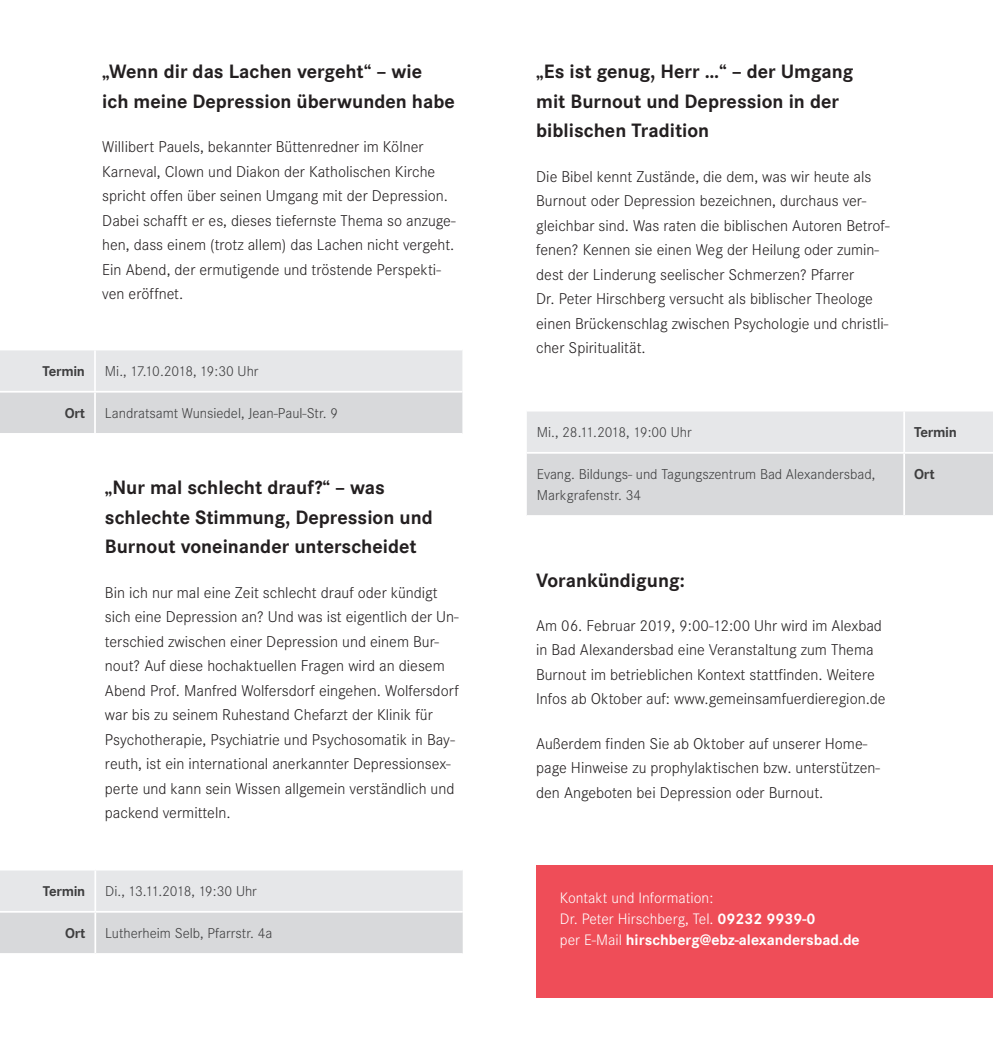
<style>
.page{position:relative;width:993px;height:1052px;background:#fff}
.page>*{position:absolute;margin:0;border:0;box-sizing:border-box;transform-origin:0 0}
.t1{font:700 20.12px/29.8px "Corporate S";color:#231f20}
.t2{font:300 16.28px/24.5px "Corporate S";color:#231f20}
.t3{font:300 15.75px/21px "Corporate S";color:#fff}
.t4{font:300 14.88px/21px "Corporate S";color:#3e3e3f}
.t5{font:300 14.88px "Corporate S";letter-spacing:-.02em;color:#3e3e3f}
.t6{font:700 14.88px "Corporate S";letter-spacing:-.02em;color:#3e3e3f}
.t7{font:700 14.7px "Corporate S";letter-spacing:-.02em;color:#3e3e3f}
.s1{font-weight:700}
</style>
<div class="page">
<svg style="left:0;top:350px;width:462px;height:83px;background:#dfe0e2"></svg>
<hr style="left:94px;top:350px;width:2px;height:41px;background:#fff">
<hr style="left:94px;top:392px;width:2px;height:41px;background:#fff">
<hr style="left:0;top:391px;width:95px;height:1px;background:#fff">
<hr style="left:95px;top:391px;width:367px;height:1px;background:#fff">
<svg style="left:0;top:870px;width:462px;height:83px;background:#dfe0e2"></svg>
<hr style="left:94px;top:870px;width:2px;height:41px;background:#fff">
<hr style="left:94px;top:912px;width:2px;height:41px;background:#fff">
<hr style="left:0;top:911px;width:95px;height:1px;background:#fff">
<hr style="left:95px;top:911px;width:367px;height:1px;background:#fff">
<svg style="left:527px;top:411px;width:465px;height:104px;background:#dddee0"></svg>
<hr style="left:903px;top:452px;width:89px;height:2px;background:#fff">
<hr style="left:526px;top:452px;width:377px;height:2px;background:#fff">
<hr style="left:903px;top:411px;width:1px;height:41px;background:#fff">
<hr style="left:903px;top:454px;width:1px;height:61px;background:#fff">
<div style="left:536px;top:864px;width:456px;height:133px;background:#ef4d58"></div>
<p class="t1" style="left:102px;top:57px;width:354px">„Wenn dir das Lachen vergeht“ – wie<br>ich meine Depression überwunden habe</p>
<p class="t2" style="left:102px;top:135px;width:355px">Willibert Pauels, bekannter Büttenredner im Kölner Karneval, Clown und Diakon der Katholischen Kirche spricht offen über seinen Umgang mit der Depression.<br>Dabei schafft er es, dieses tiefernste Thema so anzuge&shy;hen, dass einem (trotz allem) das Lachen nicht vergeht.<br>Ein Abend, der ermutigende und tröstende Perspekti&shy;ven eröffnet.</p>
<p class="t7" style="left:43px;top:362px;width:44px">Termin</p>
<p class="t5" style="left:105px;top:362px;width:155px">Mi., 17.10.2018, 19:30 Uhr</p>
<p class="t7" style="left:65px;top:404px;width:22px">Ort</p>
<p class="t4" style="left:105px;top:402px;width:235px">Landratsamt Wunsiedel, Jean-Paul-Str. 9</p>
<p class="t1" style="left:105px;top:473px;width:329px">„Nur mal schlecht drauf?“ – was schlechte Stimmung, Depression und<br>Burnout voneinander unterscheidet</p>
<p class="t2" style="left:105px;top:580px;width:355px">Bin ich nur mal eine Zeit schlecht drauf oder kündigt sich eine Depression an? Und was ist eigentlich der Un&shy;terschied zwischen einer Depression und einem Bur&shy;nout? Auf diese hochaktuellen Fragen wird an diesem Abend Prof. Manfred Wolfersdorf eingehen. Wolfersdorf war bis zu seinem Ruhestand Chefarzt der Klinik für Psychotherapie, Psychiatrie und Psychosomatik in Bay&shy;reuth, ist ein international anerkannter Depressionsex&shy;perte und kann sein Wissen allgemein verständlich und packend vermitteln.</p>
<p class="t7" style="left:43px;top:882px;width:44px">Termin</p>
<p class="t5" style="left:105px;top:882px;width:153px">Di., 13.11.2018, 19:30 Uhr</p>
<p class="t7" style="left:65px;top:924px;width:22px">Ort</p>
<p class="t4" style="left:105px;top:922px;width:169px">Lutherheim Selb, Pfarrstr. 4a</p>
<p class="t1" style="left:536px;top:57px;width:319px">„Es ist genug, Herr …“ – der Umgang mit Burnout und Depression in der biblischen Tradition</p>
<p class="t2" style="left:536px;top:164px;width:355px">Die Bibel kennt Zustände, die dem, was wir heute als Burnout oder Depression bezeichnen, durchaus ver&shy;gleichbar sind. Was raten die biblischen Autoren Betrof&shy;fenen? Kennen sie einen Weg der Heilung oder zumin&shy;dest der Linderung seelischer Schmerzen? Pfarrer<br>Dr. Peter Hirschberg versucht als biblischer Theologe einen Brückenschlag zwischen Psychologie und christli&shy;cher Spiritualität.</p>
<p class="t4" style="left:536px;top:421px;width:156px">Mi., 28.11.2018, 19:00 Uhr</p>
<p class="t6" style="left:913px;top:423px;width:44px">Termin</p>
<p class="t4" style="left:536px;top:463px;width:340px">Evang. Bildungs- und Tagungszentrum Bad Alexandersbad,<br>Markgrafenstr. 34</p>
<p class="t6" style="left:913px;top:465px;width:22px">Ort</p>
<p class="t1" style="left:536px;top:565px;width:150px">Vorankündigung:</p>
<p class="t2" style="left:536px;top:613px;width:351px">Am 06. Februar 2019, 9:00-12:00 Uhr wird im Alexbad in Bad Alexandersbad eine Veranstaltung zum Thema Burnout im betrieblichen Kontext stattfinden. Weitere Infos ab Oktober auf: www.gemeinsamfuerdieregion.de</p>
<p class="t2" style="left:536px;top:731px;width:345px">Außerdem finden Sie ab Oktober auf unserer Home&shy;page Hinweise zu prophylaktischen bzw. unterstützen&shy;den Angeboten bei Depression oder Burnout.</p>
<p class="t3" style="left:559px;top:888px;width:301px">Kontakt und Information:<br>Dr. Peter Hirschberg, Tel. <span class="s1">09232 9939-0<br></span>per E-Mail <span class="s1">hirschberg@ebz-alexandersbad.de</span></p>
</div>
